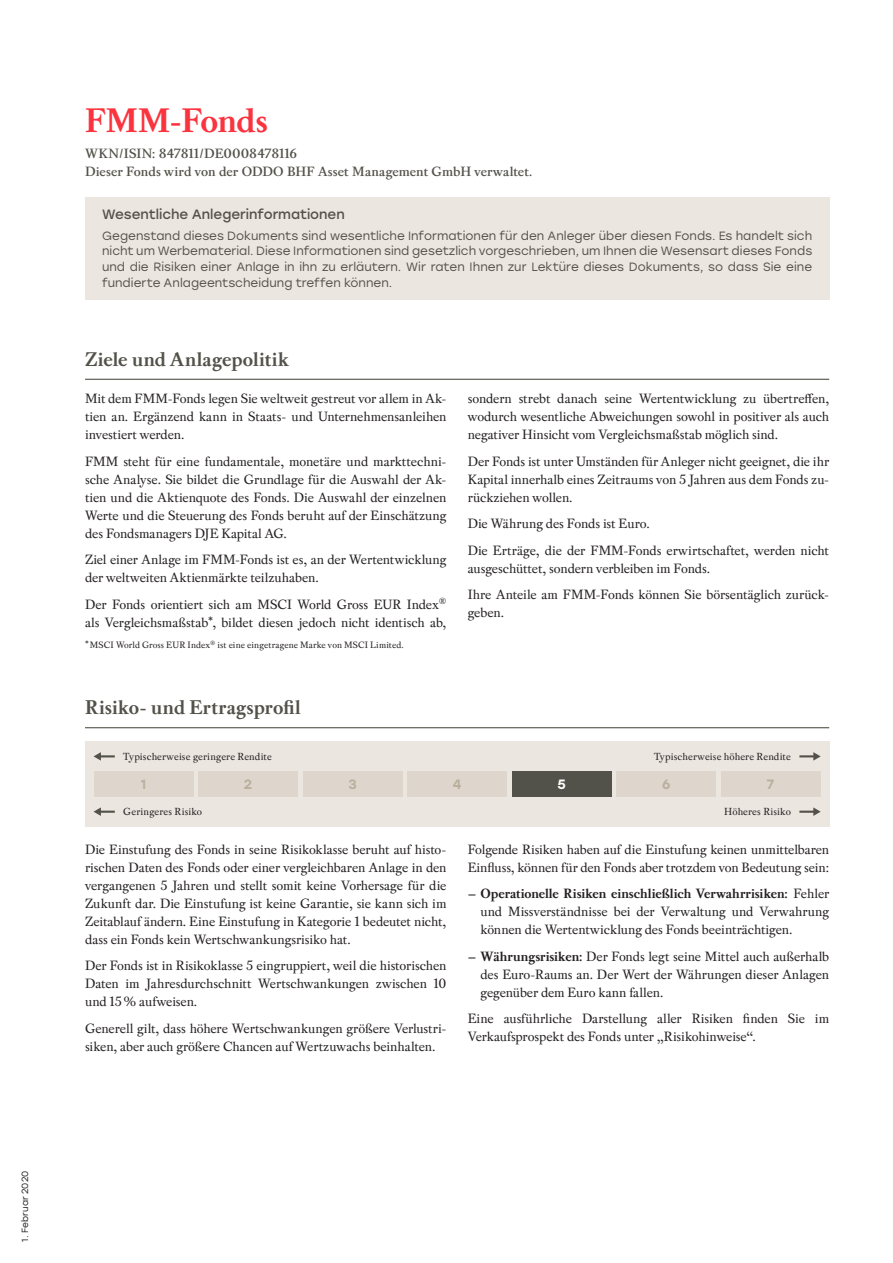
<style>
.page{position:relative;width:893px;height:1263px;background:#fff}
.page>*{position:absolute;margin:0;border:0;box-sizing:border-box;transform-origin:0 0}
.t1{font:700 36px "Pradell";letter-spacing:-.01em;color:#fb333e}
.t2{font:700 21px "Pradell";letter-spacing:.01em;color:#53524a}
.t3{font:14.25px/18px "Pradell";letter-spacing:-.01em;color:#231f20;text-align:justify}
.t4{font:600 14.25px/18px "Pradell";color:#53524a}
.t5{font:13.5px "Stolzl";letter-spacing:-.005em;color:#53524a}
.t6{font:500 13.5px "Stolzl";color:#bbaf9d}
.t7{font:500 13.5px "Stolzl";color:#fff}
.t8{font:12px/15.8px "Stolzl";color:#53524a;text-align:justify}
.t9{font:10.8px "Pradell";letter-spacing:.01em;color:#231f20}
.t10{font:9.75px "Pradell";letter-spacing:.01em;color:#231f20}
.t11{font:9px "Stolzl";letter-spacing:.01em;color:#231f20}
.s1{font-weight:700}
</style>
<div class="page">
<div style="left:85px;top:197px;width:744px;height:102px;background:#ece6e1"></div>
<hr style="left:85px;top:379px;width:744px;height:1px;background:#53524a">
<hr style="left:85px;top:727px;width:744px;height:1px;background:#53524a">
<div style="left:85px;top:741px;width:744px;height:85px;background:#ece6e1"></div>
<div style="left:94px;top:771px;width:99px;height:26px;background:#ded6cd"></div>
<div style="left:198px;top:771px;width:100px;height:26px;background:#ded6cd"></div>
<div style="left:303px;top:771px;width:100px;height:26px;background:#ded6cd"></div>
<div style="left:407px;top:771px;width:100px;height:26px;background:#ded6cd"></div>
<div style="left:512px;top:771px;width:100px;height:26px;background:#53524a"></div>
<div style="left:616px;top:771px;width:100px;height:26px;background:#ded6cd"></div>
<div style="left:721px;top:771px;width:100px;height:26px;background:#ded6cd"></div>
<svg style="left:799px;top:807px;width:22px;height:9px"></svg>
<svg style="left:799px;top:752px;width:22px;height:9px"></svg>
<svg style="left:94px;top:752px;width:21px;height:9px"></svg>
<svg style="left:94px;top:807px;width:21px;height:9px"></svg>
<p class="t11" style="left:19px;top:1242px;width:72px;rotate:-90deg">1. Februar 2020</p>
<h1 class="t1" style="left:85px;top:98px;width:185px">FMM-Fonds</h1>
<p class="t4" style="left:85px;top:144px;width:449px">WKN/ISIN: 847811/DE0008478116<br>Dieser Fonds wird von der ODDO BHF Asset Management GmbH verwaltet.</p>
<p class="t5" style="left:102px;top:205px;width:244px">Wesentliche Anlegerinformationen</p>
<p class="t8" style="left:102px;top:227px;width:712px">Gegenstand dieses Dokuments sind wesentliche Informationen für den Anleger über diesen Fonds. Es handelt sich nicht um Werbematerial. Diese Informationen sind gesetzlich vorgeschrieben, um Ihnen die Wesensart dieses Fonds und die Risiken einer Anlage in ihn zu erläutern. Wir raten Ihnen zur Lektüre dieses Dokuments, so dass Sie eine fundierte Anlageentscheidung treffen können.</p>
<h2 class="t2" style="left:85px;top:347px;width:205px">Ziele und Anlagepolitik</h2>
<p class="t3" style="left:85px;top:389px;width:363px">Mit dem FMM-Fonds legen Sie weltweit gestreut vor allem in Ak&shy;tien an. Ergänzend kann in Staats- und Unternehmensanleihen investiert werden.</p>
<p class="t3" style="left:85px;top:452px;width:363px">FMM steht für eine fundamentale, monetäre und markttechni&shy;sche Analyse. Sie bildet die Grundlage für die Auswahl der Ak&shy;tien und die Aktienquote des Fonds. Die Auswahl der einzelnen Werte und die Steuerung des Fonds beruht auf der Einschätzung des Fondsmanagers DJE Kapital AG.</p>
<p class="t3" style="left:85px;top:550px;width:363px">Ziel einer Anlage im FMM-Fonds ist es, an der Wertentwicklung der weltweiten Aktienmärkte teilzuhaben.</p>
<p class="t3" style="left:85px;top:595px;width:363px">Der Fonds orientiert sich am MSCI World Gross EUR Index<sup>® </sup>als Vergleichsmaßstab<sup>*</sup>, bildet diesen jedoch nicht identisch ab,</p>
<p class="t10" style="left:85px;top:639px;width:320px"><sup>*</sup>MSCI World Gross EUR Index<sup>®</sup> ist eine eingetragene Marke von MSCI Limited.</p>
<h2 class="t2" style="left:85px;top:695px;width:217px">Risiko- und Ertragsprofil</h2>
<p class="t9" style="left:123px;top:750px;width:150px">Typischerweise geringere Rendite</p>
<p class="t3" style="left:468px;top:389px;width:363px">sondern strebt danach seine Wertentwicklung zu übertreffen, wodurch wesentliche Abweichungen sowohl in positiver als auch negativer Hinsicht vom Vergleichsmaßstab möglich sind.</p>
<p class="t3" style="left:468px;top:452px;width:363px">Der Fonds ist unter Umständen für Anleger nicht geeignet, die ihr Kapital innerhalb eines Zeitraums von 5 Jahren aus dem Fonds zu&shy;rückziehen wollen.</p>
<p class="t3" style="left:468px;top:510px;width:363px;line-height:26.5px">Die Währung des Fonds ist Euro.<br>Die Erträge, die der FMM-Fonds erwirtschaftet, werden nicht</p>
<p class="t3" style="left:468px;top:554px;width:363px;line-height:26.5px">ausgeschüttet, sondern verbleiben im Fonds.<br>Ihre Anteile am FMM-Fonds können Sie börsentäglich zurück-</p>
<p class="t3" style="left:468px;top:603px;width:38px">geben.</p>
<p class="t9" style="left:654px;top:750px;width:138px">Typischerweise höhere Rendite</p>
<p class="t6" style="left:141px;top:774px;width:7px">1</p>
<p class="t6" style="left:244px;top:774px;width:10px">2</p>
<p class="t6" style="left:348px;top:774px;width:10px">3</p>
<p class="t6" style="left:453px;top:774px;width:10px">4</p>
<p class="t7" style="left:557px;top:774px;width:10px">5</p>
<p class="t6" style="left:662px;top:774px;width:10px">6</p>
<p class="t6" style="left:767px;top:774px;width:9px">7</p>
<p class="t9" style="left:123px;top:805px;width:80px">Geringeres Risiko</p>
<p class="t3" style="left:85px;top:840px;width:363px">Die Einstufung des Fonds in seine Risikoklasse beruht auf histo&shy;rischen Daten des Fonds oder einer vergleichbaren Anlage in den vergangenen 5 Jahren und stellt somit keine Vorhersage für die Zukunft dar. Die Einstufung ist keine Garantie, sie kann sich im Zeitablauf ändern. Eine Einstufung in Kategorie 1 bedeutet nicht, dass ein Fonds kein Wertschwankungsrisiko hat.</p>
<p class="t3" style="left:85px;top:956px;width:363px">Der Fonds ist in Risikoklasse 5 eingruppiert, weil die historischen Daten im Jahresdurchschnitt Wertschwankungen zwischen 10 und 15% aufweisen.</p>
<p class="t3" style="left:85px;top:1019px;width:363px">Generell gilt, dass höhere Wertschwankungen größere Verlustri&shy;siken, aber auch größere Chancen auf Wertzuwachs beinhalten.</p>
<p class="t9" style="left:724px;top:805px;width:68px">Höheres Risiko</p>
<p class="t3" style="left:468px;top:840px;width:363px">Folgende Risiken haben auf die Einstufung keinen unmittelbaren<br>Einfluss, können für den Fonds aber trotzdem von Bedeutung sein:</p>
<p class="t3" style="left:480px;top:884px;width:350px;text-indent:-13px"><span class="s1">– Operationelle Risiken einschließlich Verwahrrisiken:</span> Fehler und Missverständnisse bei der Verwaltung und Verwahrung können die Wertentwicklung des Fonds beeinträchtigen.</p>
<p class="t3" style="left:480px;top:947px;width:350px;text-indent:-13px"><span class="s1">– Währungsrisiken:</span> Der Fonds legt seine Mittel auch außerhalb des Euro-Raums an. Der Wert der Währungen dieser Anlagen gegenüber dem Euro kann fallen.</p>
<p class="t3" style="left:468px;top:1009px;width:363px">Eine ausführliche Darstellung aller Risiken finden Sie im<br>Verkaufsprospekt des Fonds unter „Risikohinweise“.</p>
</div>
